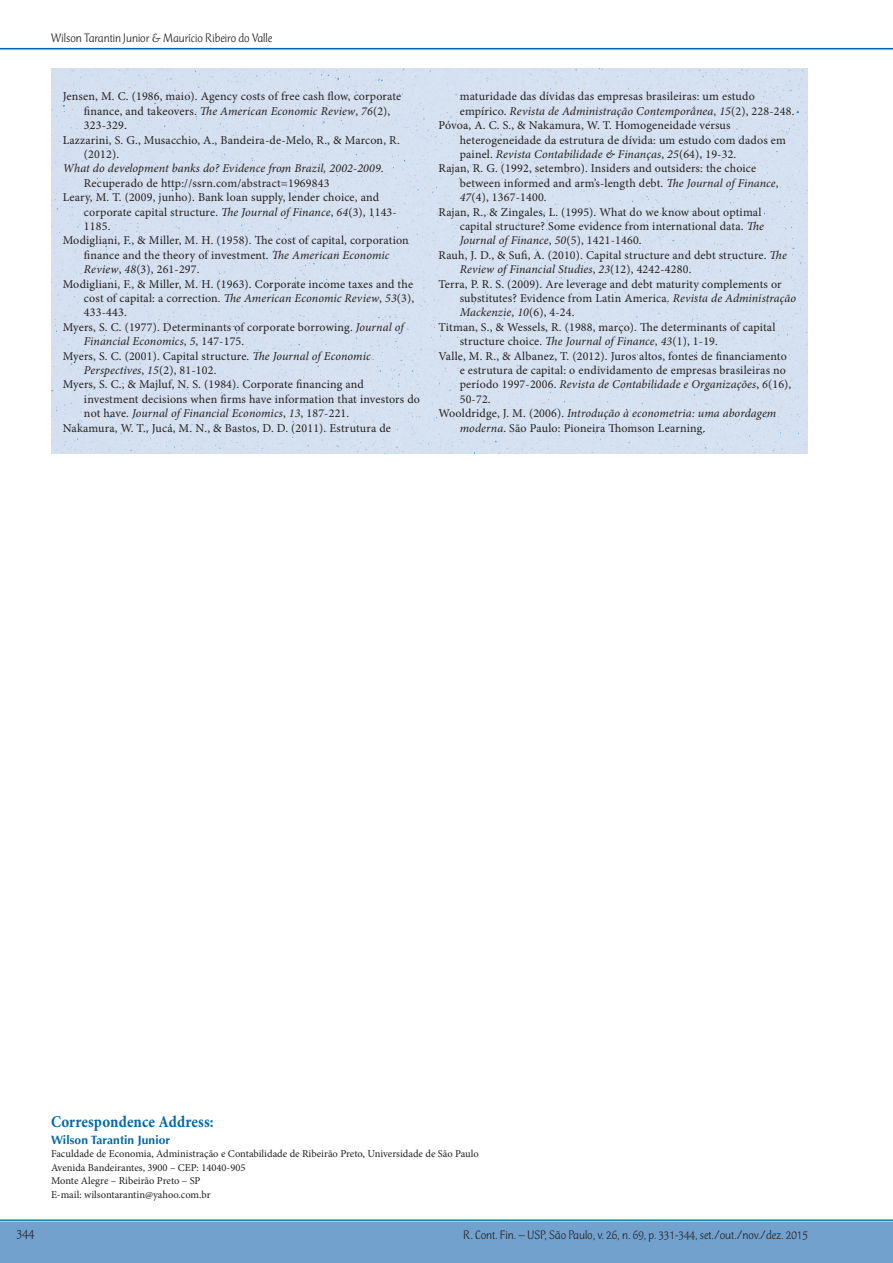
<style>
.page{position:relative;width:893px;height:1263px;background:#fff}
.page>*{position:absolute;margin:0;border:0;box-sizing:border-box;transform-origin:0 0}
._01-Autor{font:700 16.5px "Minion Pro";letter-spacing:.01em;color:#0068a9;scale:.9 1}
.t1{font:300 13.5px "CT Mercurius Std";color:#231f20}
.t2{font:300 12.75px "CT Mercurius Std";color:#231f20}
._04-Sub-Ref-Bibliogr{font:12px/14.4px "Minion Pro";letter-spacing:.015em;color:#231f20}
._04-Sub-Ref-Bibliogr-2{font:italic 12px/14.4px "Minion Pro";letter-spacing:.01em;color:#231f20}
._01-Autor-2{font:700 12px "Optima";letter-spacing:.01em;color:#0068a9}
._04-Sub-Ref-Bibliogr-3{font:10.5px/13.5px "Minion Pro";color:#231f20}
.s1{font-style:italic}
.s2{font-style:normal}
</style>
<div class="page">
<hr style="left:0;top:49px;width:893px;height:1px;background:#e6e7e9">
<hr style="left:0;top:48px;width:893px;height:1px;background:#0068a9">
<div style="left:0;top:1221px;width:893px;height:42px;background:#73a1ce"></div>
<hr style="left:0;top:1219px;width:893px;height:2px;background:#1c7bb7">
<div style="left:51px;top:69px;width:757px;height:385px;background:#d5e1f0"></div>
<p class="t2" style="left:51px;top:32px;width:222px">Wilson Tarantin Junior &amp; Maurício Ribeiro do Valle</p>
<p class="_04-Sub-Ref-Bibliogr" style="left:84px;top:89px;width:319px;text-indent:-21px">Jensen, M. C. (1986, maio). Agency costs of free cash flow, corporate finance, and takeovers. <span class="s1">The American Economic Review</span>, <span class="s1">76</span>(2),<br>323-329.</p>
<p class="_04-Sub-Ref-Bibliogr" style="left:84px;top:133px;width:317px;text-indent:-21px">Lazzarini, S. G., Musacchio, A., Bandeira-de-Melo, R., &amp; Marcon, R. (2012).</p>
<p class="_04-Sub-Ref-Bibliogr-2" style="left:84px;top:161px;width:301px;text-indent:-21px">What do development banks do? Evidence from Brazil, 2002-2009<span class="s2">.<br>Recuperado de http://ssrn.com/abstract=1969843</span></p>
<p class="_04-Sub-Ref-Bibliogr" style="left:84px;top:190px;width:314px;text-indent:-21px">Leary, M. T. (2009, junho). Bank loan supply, lender choice, and corporate capital structure. <span class="s1">The Journal of Finance</span>, <span class="s1">64</span>(3), 1143-<br>1185.</p>
<p class="_04-Sub-Ref-Bibliogr" style="left:84px;top:233px;width:326px;text-indent:-21px">Modigliani, F., &amp; Miller, M. H. (1958). The cost of capital, corporation finance and the theory of investment. <span class="s1">The American Economic<br>Review</span>, <span class="s1">48</span>(3), 261-297.</p>
<p class="_04-Sub-Ref-Bibliogr" style="left:84px;top:277px;width:332px;text-align:justify;text-indent:-21px">Modigliani, F., &amp; Miller, M. H. (1963). Corporate income taxes and the cost of capital: a correction. <span class="s1">The American Economic Review</span>, <span class="s1">53</span>(3), 433-443.</p>
<p class="_04-Sub-Ref-Bibliogr" style="left:84px;top:320px;width:321px;text-indent:-21px">Myers, S. C. (1977). Determinants of corporate borrowing. <span class="s1">Journal of<br>Financial Economics</span>, <span class="s1">5</span>, 147-175.</p>
<p class="_04-Sub-Ref-Bibliogr" style="left:84px;top:349px;width:288px;text-indent:-21px">Myers, S. C. (2001). Capital structure. <span class="s1">The Journal of Economic<br>Perspectives</span>, <span class="s1">15</span>(2), 81-102.</p>
<p class="_04-Sub-Ref-Bibliogr" style="left:84px;top:377px;width:337px;text-indent:-21px">Myers, S. C., &amp; Majluf, N. S. (1984). Corporate financing and investment decisions when firms have information that investors do not have. <span class="s1">Journal of Financial Economics</span>, <span class="s1">13</span>, 187-221.</p>
<p class="_04-Sub-Ref-Bibliogr" style="left:63px;top:421px;width:330px">Nakamura, W. T., Jucá, M. N., &amp; Bastos, D. D. (2011). Estrutura de</p>
<p class="_04-Sub-Ref-Bibliogr" style="left:460px;top:89px;width:336px">maturidade das dívidas das empresas brasileiras: um estudo empírico. <span class="s1">Revista de Administração Contemporânea</span>, <span class="s1">15</span>(2), 228-248.</p>
<p class="_04-Sub-Ref-Bibliogr" style="left:460px;top:118px;width:328px;text-indent:-21px">Póvoa, A. C. S., &amp; Nakamura, W. T. Homogeneidade versus heterogeneidade da estrutura de dívida: um estudo com dados em painel. <span class="s1">Revista Contabilidade &amp; Finanças</span>, <span class="s1">25</span>(64), 19-32.</p>
<p class="_04-Sub-Ref-Bibliogr" style="left:460px;top:161px;width:320px;text-indent:-21px">Rajan, R. G. (1992, setembro). Insiders and outsiders: the choice between informed and arm’s-length debt. <span class="s1">The Journal of Finance</span>,<br><span class="s1">47</span>(4), 1367-1400.</p>
<p class="_04-Sub-Ref-Bibliogr" style="left:460px;top:205px;width:306px;text-indent:-21px">Rajan, R., &amp; Zingales, L. (1995). What do we know about optimal capital structure? Some evidence from international data. <span class="s1">The<br>Journal of Finance</span>, <span class="s1">50</span>(5), 1421-1460.</p>
<p class="_04-Sub-Ref-Bibliogr" style="left:460px;top:248px;width:329px;text-indent:-21px">Rauh, J. D., &amp; Sufi, A. (2010). Capital structure and debt structure. <span class="s1">The<br>Review of Financial Studies</span>, <span class="s1">23</span>(12), 4242-4280.</p>
<p class="_04-Sub-Ref-Bibliogr" style="left:460px;top:277px;width:338px;text-indent:-21px">Terra, P. R. S. (2009). Are leverage and debt maturity complements or substitutes? Evidence from Latin America. <span class="s1">Revista de Administração<br>Mackenzie</span>, <span class="s1">10</span>(6), 4-24.</p>
<p class="_04-Sub-Ref-Bibliogr" style="left:460px;top:320px;width:317px;text-indent:-21px">Titman, S., &amp; Wessels, R. (1988, março). The determinants of capital structure choice. <span class="s1">The Journal of Finance</span>, <span class="s1">43</span>(1), 1-19.</p>
<p class="_04-Sub-Ref-Bibliogr" style="left:460px;top:349px;width:333px;text-indent:-21px">Valle, M. R., &amp; Albanez, T. (2012). Juros altos, fontes de financiamento e estrutura de capital: o endividamento de empresas brasileiras no período 1997-2006. <span class="s1">Revista de Contabilidade e Organizações</span>, <span class="s1">6</span>(16), 50-72.</p>
<p class="_04-Sub-Ref-Bibliogr" style="left:460px;top:406px;width:318px;text-indent:-21px">Wooldridge, J. M. (2006). <span class="s1">Introdução à econometria: uma abordagem moderna</span>. São Paulo: Pioneira Thomson Learning.</p>
<p class="_01-Autor" style="left:51px;top:1110px;width:182px">Correspondence Address:</p>
<p class="_01-Autor-2" style="left:51px;top:1132px;width:121px">Wilson Tarantin Junior</p>
<p class="_04-Sub-Ref-Bibliogr-3" style="left:51px;top:1147px;width:429px">Faculdade de Economia, Administração e Contabilidade de Ribeirão Preto, Universidade de São Paulo</p>
<p class="_04-Sub-Ref-Bibliogr-3" style="left:51px;top:1160px;width:196px">Avenida Bandeirantes, 3900 – CEP: 14040-905<br>Monte Alegre – Ribeirão Preto – SP</p>
<p class="_04-Sub-Ref-Bibliogr-3" style="left:51px;top:1187px;width:161px">E-mail: wilsontarantin@yahoo.com.br</p>
<p class="t1" style="left:17px;top:1227px;width:19px">344</p>
<p class="t2" style="left:463px;top:1228px;width:346px">R. Cont. Fin. – USP, São Paulo, v. 26, n. 69, p. 331-344, set./out./nov./dez. 2015</p>
</div>
